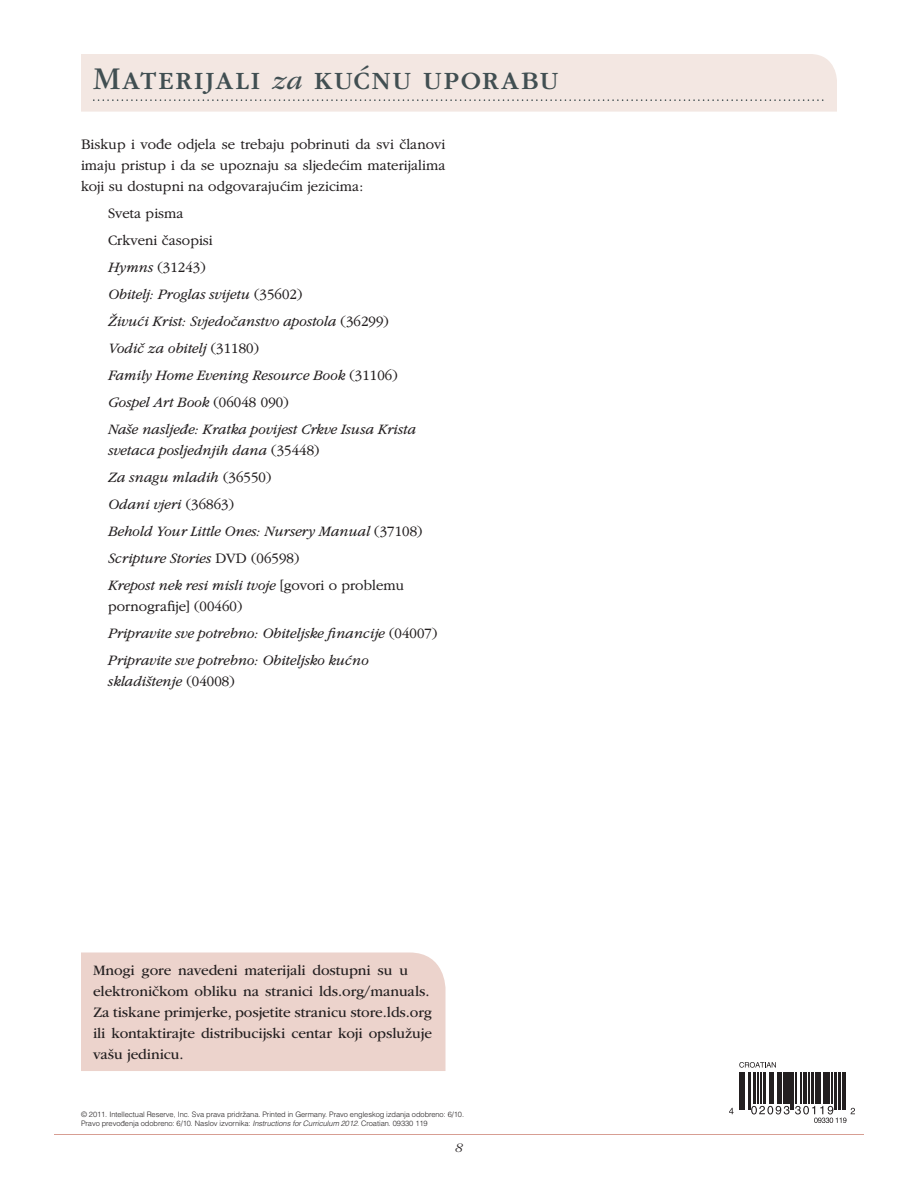
<style>
.page{position:relative;width:918px;height:1188px;background:#fff}
.page>*{position:absolute;margin:0;border:0;box-sizing:border-box;transform-origin:0 0}
.t1{font:33px "Garamondlds Lat";letter-spacing:.03em;color:#414f52}
.t2{font:italic 300 15px/27px "Garamondlds Lat Plus";color:#231f20}
.t3{font:15px/21px "Garamondlds Lat";letter-spacing:-.005em;color:#231f20}
.t4{font:300 15px/21px "Garamondlds Lat Plus";color:#231f20;text-align:justify}
.t5{font:italic 300 13.5px "Garamondlds Lat";color:#231f20}
.t6{font:300 7.5px/9px "Helveticalds Lat";letter-spacing:-.01em;color:#231f20}
.s1{font-style:italic;font-size:27px}
.s2{font-style:normal}
.s3{font-style:italic}
</style>
<div class="page">
<hr style="left:54px;top:1134px;width:810px;height:1px;background:#d79e93">
<hr style="left:739px;top:1072px;width:1px;height:37px;background:#231f20">
<hr style="left:741px;top:1072px;width:1px;height:37px;background:#231f20">
<hr style="left:743px;top:1072px;width:2px;height:37px;background:#231f20">
<hr style="left:748px;top:1072px;width:2px;height:37px;background:#231f20">
<hr style="left:754px;top:1072px;width:2px;height:32px;background:#231f20">
<hr style="left:757px;top:1072px;width:1px;height:32px;background:#231f20">
<hr style="left:760px;top:1072px;width:1px;height:32px;background:#231f20">
<hr style="left:764px;top:1072px;width:2px;height:32px;background:#231f20">
<hr style="left:769px;top:1072px;width:3px;height:32px;background:#231f20">
<hr style="left:773px;top:1072px;width:1px;height:32px;background:#231f20">
<hr style="left:777px;top:1072px;width:1px;height:32px;background:#231f20">
<hr style="left:779px;top:1072px;width:3px;height:32px;background:#231f20">
<hr style="left:783px;top:1072px;width:4px;height:32px;background:#231f20">
<hr style="left:788px;top:1072px;width:2px;height:32px;background:#231f20">
<hr style="left:791px;top:1072px;width:1px;height:37px;background:#231f20">
<hr style="left:793px;top:1072px;width:1px;height:37px;background:#231f20">
<hr style="left:795px;top:1072px;width:1px;height:32px;background:#231f20">
<hr style="left:801px;top:1072px;width:1px;height:32px;background:#231f20">
<hr style="left:803px;top:1072px;width:3px;height:32px;background:#231f20">
<hr style="left:809px;top:1072px;width:1px;height:32px;background:#231f20">
<hr style="left:811px;top:1072px;width:2px;height:32px;background:#231f20">
<hr style="left:815px;top:1072px;width:3px;height:32px;background:#231f20">
<hr style="left:819px;top:1072px;width:2px;height:32px;background:#231f20">
<hr style="left:823px;top:1072px;width:3px;height:32px;background:#231f20">
<hr style="left:827px;top:1072px;width:3px;height:32px;background:#231f20">
<hr style="left:831px;top:1072px;width:1px;height:32px;background:#231f20">
<hr style="left:835px;top:1072px;width:2px;height:37px;background:#231f20">
<hr style="left:838px;top:1072px;width:2px;height:37px;background:#231f20">
<hr style="left:842px;top:1072px;width:1px;height:37px;background:#231f20">
<hr style="left:845px;top:1072px;width:1px;height:37px;background:#231f20">
<svg style="left:729px;top:1108px;width:5px;height:6px"></svg>
<svg style="left:739px;top:1062px;width:37px;height:6px"></svg>
<svg style="left:751px;top:1106px;width:104px;height:17px"></svg>
<div style="left:81px;top:54px;width:756px;height:58px;background:#f3e7e2"></div>
<svg style="left:93px;top:99px;width:731px;height:2px"></svg>
<div style="left:81px;top:952px;width:365px;height:119px;background:#ecd3cc"></div>
<h1 class="t1" style="left:93px;top:66px;width:467px">MATERIJALI <span class="s1">za</span> KUĆNU UPORABU</h1>
<p class="t4" style="left:81px;top:135px;width:366px">Biskup i vođe odjela se trebaju pobrinuti da svi članovi imaju pristup i da se upoznaju sa sljedećim materijalima koji su dostupni na odgovarajućim jezicima:</p>
<p class="t2" style="left:108px;top:201px;width:309px"><span class="s2">Sveta pisma<br>Crkveni časopisi<br></span>Hymns <span class="s2">(31243)<br></span>Obitelj: Proglas svijetu <span class="s2">(35602)<br></span>Živući Krist: Svjedočanstvo apostola <span class="s2">(36299)<br></span>Vodič za obitelj <span class="s2">(31180)<br></span>Family Home Evening Resource Book <span class="s2">(31106)<br></span>Gospel Art Book <span class="s2">(06048 090)<br></span>Naše nasljeđe: Kratka povijest Crkve Isusa Krista</p>
<p class="t2" style="left:108px;top:438px;width:316px">svetaca posljednjih dana <span class="s2">(35448)<br></span>Za snagu mladih <span class="s2">(36550)<br></span>Odani vjeri <span class="s2">(36863)<br></span>Behold Your Little Ones: Nursery Manual <span class="s2">(37108)<br></span>Scripture Stories <span class="s2">DVD (06598)<br></span>Krepost nek resi misli tvoje <span class="s2">[govori o problemu</span></p>
<p class="t2" style="left:108px;top:594px;width:331px"><span class="s2">pornografije] (00460)<br></span>Pripravite sve potrebno: Obiteljske financije <span class="s2">(04007)<br></span>Pripravite sve potrebno: Obiteljsko kućno</p>
<p class="t2" style="left:108px;top:669px;width:128px">skladištenje <span class="s2">(04008)</span></p>
<p class="t3" style="left:93px;top:961px;width:341px">Mnogi gore navedeni materijali dostupni su u elektroničkom obliku na stranici lds .org/ manuals .<br>Za tiskane primjerke, posjetite stranicu store .lds .org ili kontaktirajte distribucijski centar koji opslužuje vašu jedinicu.</p>
<p class="t6" style="left:81px;top:1110px;width:385px">© 2011. Intellectual Reserve, Inc. Sva prava pridržana. Printed in Germany. Pravo engleskog izdanja odobreno: 6/10.<br>Pravo prevođenja odobreno: 6/10. Naslov izvornika: <span class="s3">Instructions for Curriculum 2012.</span> Croatian. 09330 119</p>
<p class="t5" style="left:455px;top:1143px;width:9px">8</p>
</div>
